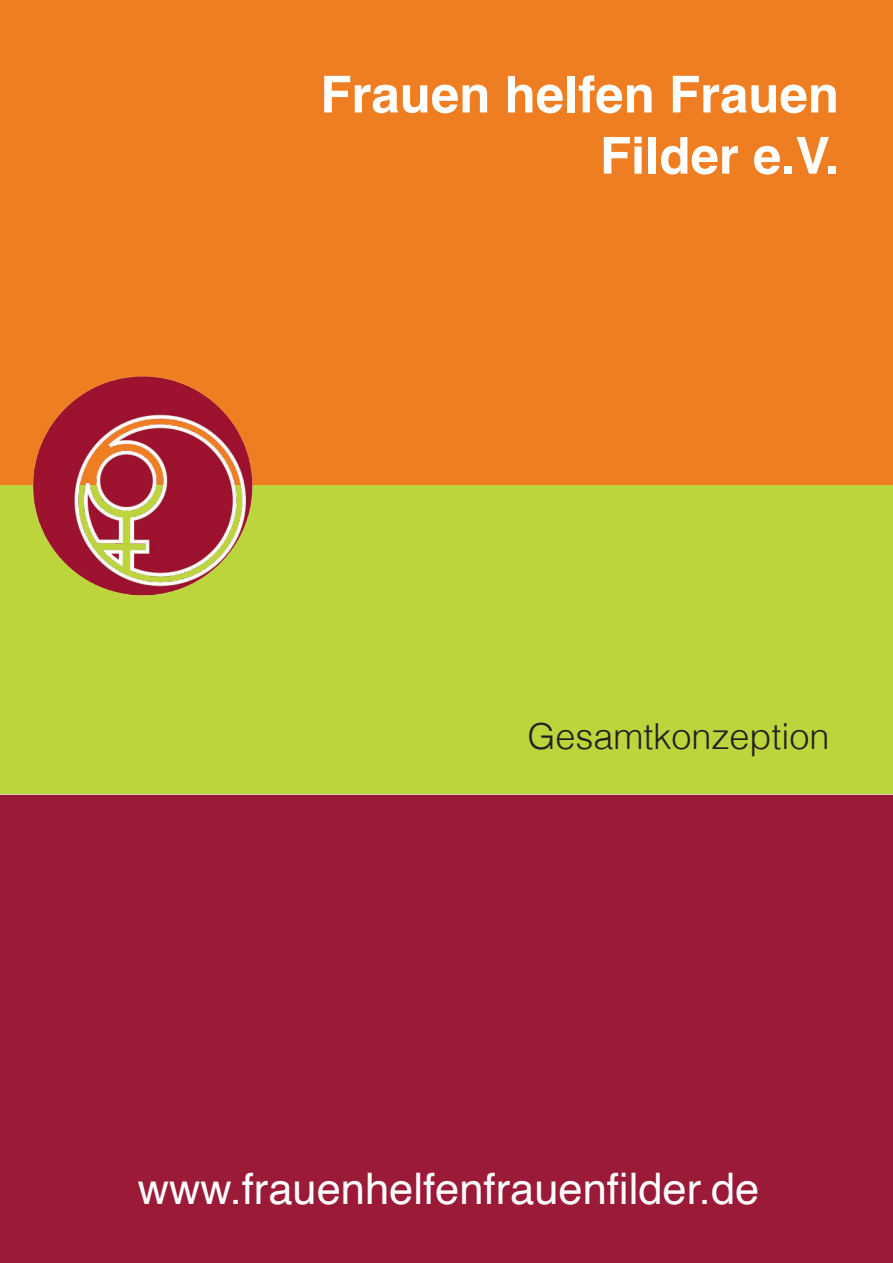
<style>
.page{position:relative;width:893px;height:1263px;background:#fff}
.page>*{position:absolute;margin:0;border:0;box-sizing:border-box;transform-origin:0 0}
.t1{font:700 51px "Helvetica";color:#fff}
.t2{font:43.5px "Helvetica";color:#fff}
.t3{font:300 36px "Helvetica";color:#231f20}
</style>
<div class="page">
<div style="left:0;top:795px;width:893px;height:468px;background:#9b1a37"></div>
<div style="left:0;top:0;width:893px;height:486px;background:#ee7e21"></div>
<div style="left:0;top:486px;width:893px;height:308px;background:#bcd53d"></div>
<img style="left:24px;top:372px;width:234px;height:224px">
<p class="t1" style="left:320px;top:53px;width:520px">Frauen helfen Frauen</p>
<p class="t1" style="left:600px;top:115px;width:241px">Filder e.V.</p>
<p class="t3" style="left:527px;top:705px;width:304px">Gesamtkonzeption</p>
<p class="t2" style="left:138px;top:1155px;width:623px">www.frauenhelfenfrauenfilder.de</p>
</div>
